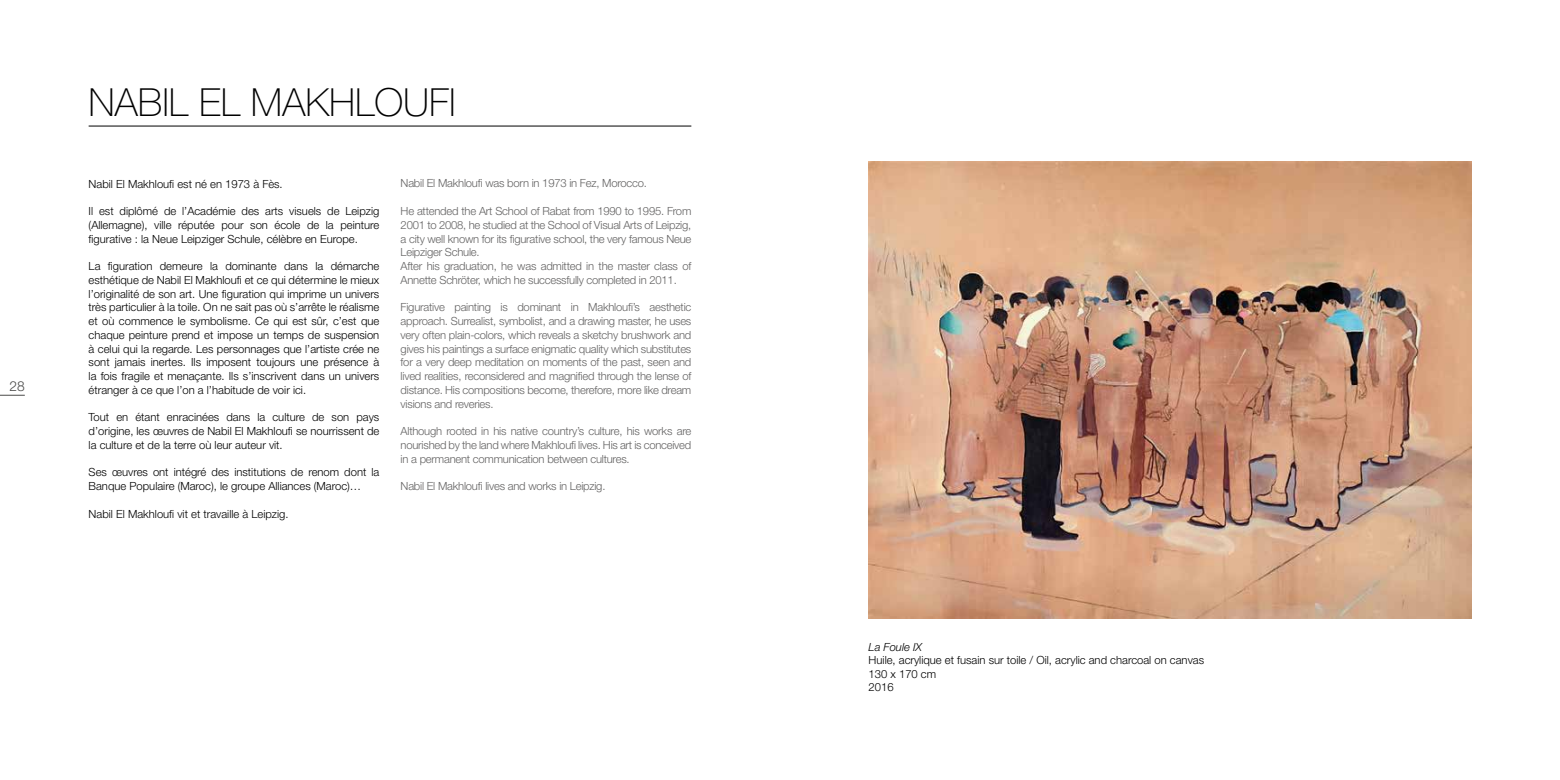
<style>
.page{position:relative;width:1560px;height:780px;background:#fff}
.page>*{position:absolute;margin:0;border:0;box-sizing:border-box;transform-origin:0 0}
.t1{font:100 38.75px "Helvetica Neue LT Pro";color:#000}
.t2{font:300 13.75px "Helvetica Neue LT Std";color:#4a4a49}
.t3{font:300 11.25px/13.8px "Helvetica Neue LT Std";color:#000;text-align:justify}
.t4{font:300 11.25px/13.8px "Helvetica Neue LT Std";letter-spacing:-.02em;color:#646363;text-align:justify}
.t5{font:italic 300 11.25px "Helvetica Neue LT Pro";color:#000}
</style>
<div class="page">
<svg style="left:0;top:395px;width:25px;height:1px"></svg>
<hr style="left:89px;top:126px;width:602px;height:1px;background:#000">
<img style="left:868px;top:162px;width:602px;height:456px">
<p class="t2" style="left:10px;top:378px;width:17px">28</p>
<h1 class="t1" style="left:89px;top:80px;width:368px">NABIL EL MAKHLOUFI</h1>
<p class="t3" style="left:89px;top:176px;width:196px">Nabil El Makhloufi est né en 1973 à Fès.</p>
<p class="t3" style="left:89px;top:204px;width:292px">Il est diplômé de l’Académie des arts visuels de Leipzig (Allemagne), ville réputée pour son école de la peinture figurative : la Neue Leipziger Schule, célèbre en Europe.</p>
<p class="t3" style="left:89px;top:259px;width:292px">La figuration demeure la dominante dans la démarche esthétique de Nabil El Makhloufi et ce qui détermine le mieux l’originalité de son art. Une figuration qui imprime un univers très particulier à la toile. On ne sait pas où s’arrête le réalisme et où commence le symbolisme. Ce qui est sûr, c’est que chaque peinture prend et impose un temps de suspension à celui qui la regarde. Les personnages que l’artiste crée ne sont jamais inertes. Ils imposent toujours une présence à la fois fragile et menaçante. Ils s’inscrivent dans un univers étranger à ce que l’on a l’habitude de voir ici.</p>
<p class="t3" style="left:89px;top:410px;width:292px">Tout en étant enracinées dans la culture de son pays d’origine, les œuvres de Nabil El Makhloufi se nourrissent de la culture et de la terre où leur auteur vit.</p>
<p class="t3" style="left:89px;top:465px;width:292px">Ses œuvres ont intégré des institutions de renom dont la<br>Banque Populaire (Maroc), le groupe Alliances (Maroc)…</p>
<p class="t3" style="left:89px;top:506px;width:201px">Nabil El Makhloufi vit et travaille à Leipzig.</p>
<p class="t4" style="left:400px;top:176px;width:248px">Nabil El Makhloufi was born in 1973 in Fez, Morocco.</p>
<p class="t4" style="left:400px;top:204px;width:292px;text-align:left">He attended the Art School of Rabat from 1990 to 1995. From 2001 to 2008, he studied at the School of Visual Arts of Leipzig, a city well known for its figurative school, the very famous Neue Leipziger Schule.<br>After his graduation, he was admitted in the master class of Annette Schröter, which he successfully completed in 2011.</p>
<p class="t4" style="left:400px;top:300px;width:292px">Figurative painting is dominant in Makhloufi’s aesthetic approach. Surrealist, symbolist, and a drawing master, he uses very often plain-colors, which reveals a sketchy brushwork and gives his paintings a surface enigmatic quality which substitutes for a very deep meditation on moments of the past, seen and lived realities, reconsidered and magnified through the lense of distance. His compositions become, therefore, more like dream visions and reveries.</p>
<p class="t4" style="left:400px;top:424px;width:292px">Although rooted in his native country’s culture, his works are nourished by the land where Makhloufi lives. His art is conceived in a permanent communication between cultures.</p>
<p class="t4" style="left:400px;top:479px;width:206px">Nabil El Makhloufi lives and works in Leipzig.</p>
<p class="t5" style="left:868px;top:640px;width:55px">La Foule IX</p>
<p class="t3" style="left:868px;top:653px;width:337px;text-align:left">Huile, acrylique et fusain sur toile / Oil, acrylic and charcoal on canvas<br>130 x 170 cm<br>2016</p>
</div>
